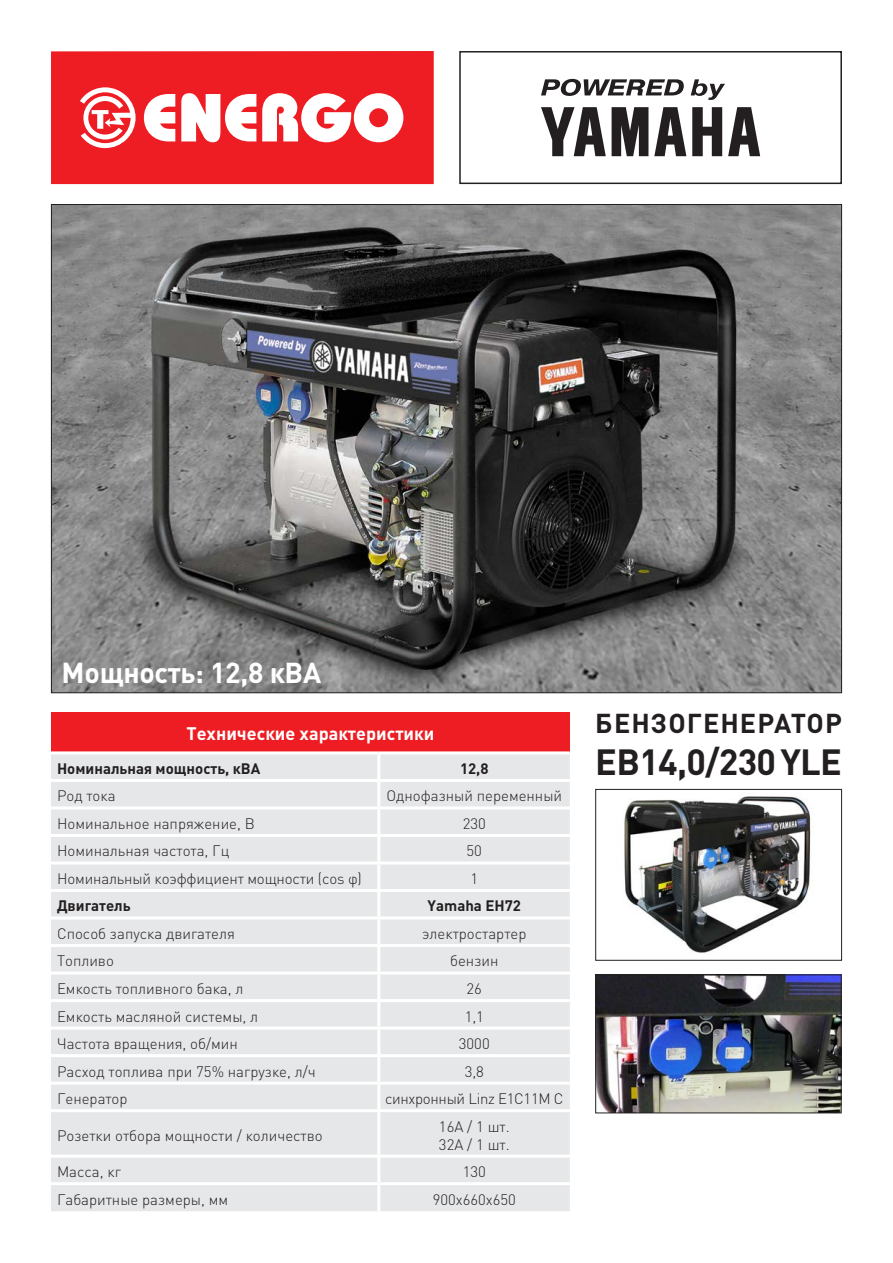
<style>
.page{position:relative;width:893px;height:1263px;background:#fff}
.page>*{position:absolute;margin:0;border:0;box-sizing:border-box;transform-origin:0 0}
.t1{font:700 36px "DIN Pro";letter-spacing:-.02em;color:#231f20}
.t2{font:700 28.5px "DIN Pro";letter-spacing:-.01em;color:#fff}
.t3{font:700 27px "DIN Pro";letter-spacing:.04em;color:#231f20}
.t4{font:700 18px "DIN Pro";color:#fff}
.t5{font:300 15px "DIN Pro";color:#231f20}
.t6{font:700 15px "DIN Pro";color:#231f20}
.t7{font:300 15px "DIN Pro";letter-spacing:-.02em;color:#231f20}
</style>
<div class="page">
<svg style="left:51px;top:51px;width:383px;height:133px;fill:#ee1d23"></svg>
<div style="left:459px;top:51px;width:383px;height:133px;border:2px solid #231f20"></div>
<svg style="left:541px;top:79px;width:184px;height:21px"></svg>
<svg style="left:541px;top:107px;width:219px;height:49px"></svg>
<img style="left:53px;top:206px;width:787px;height:485px">
<img style="left:624px;top:796px;width:187px;height:157px">
<div style="left:595px;top:789px;width:247px;height:172px;border:1px solid #231f20"></div>
<img style="left:597px;top:976px;width:242px;height:135px">
<div style="left:595px;top:974px;width:246px;height:139px;border:1px solid #231f20"></div>
<div style="left:51px;top:712px;width:519px;height:41px;background:#ee1d23"></div>
<div style="left:51px;top:754px;width:519px;height:457px;background:#e6e7e9"></div>
<hr style="left:51px;top:751px;width:328px;height:3px;background:#fff">
<hr style="left:379px;top:751px;width:191px;height:3px;background:#fff">
<hr style="left:377px;top:754px;width:3px;height:25px;background:#fff">
<hr style="left:51px;top:779px;width:328px;height:3px;background:#fff">
<hr style="left:379px;top:779px;width:191px;height:3px;background:#fff">
<hr style="left:377px;top:782px;width:3px;height:24px;background:#fff">
<hr style="left:51px;top:806px;width:328px;height:3px;background:#fff">
<hr style="left:379px;top:806px;width:191px;height:3px;background:#fff">
<hr style="left:377px;top:809px;width:3px;height:25px;background:#fff">
<hr style="left:51px;top:834px;width:328px;height:3px;background:#fff">
<hr style="left:379px;top:834px;width:191px;height:3px;background:#fff">
<hr style="left:377px;top:837px;width:3px;height:24px;background:#fff">
<hr style="left:51px;top:861px;width:328px;height:3px;background:#fff">
<hr style="left:379px;top:861px;width:191px;height:3px;background:#fff">
<hr style="left:377px;top:864px;width:3px;height:25px;background:#fff">
<hr style="left:51px;top:889px;width:328px;height:3px;background:#fff">
<hr style="left:379px;top:889px;width:191px;height:3px;background:#fff">
<hr style="left:377px;top:892px;width:3px;height:24px;background:#fff">
<hr style="left:51px;top:916px;width:328px;height:3px;background:#fff">
<hr style="left:379px;top:916px;width:191px;height:3px;background:#fff">
<hr style="left:377px;top:919px;width:3px;height:25px;background:#fff">
<hr style="left:51px;top:944px;width:328px;height:3px;background:#fff">
<hr style="left:379px;top:944px;width:191px;height:3px;background:#fff">
<hr style="left:377px;top:947px;width:3px;height:24px;background:#fff">
<hr style="left:51px;top:971px;width:328px;height:3px;background:#fff">
<hr style="left:379px;top:971px;width:191px;height:3px;background:#fff">
<hr style="left:377px;top:974px;width:3px;height:25px;background:#fff">
<hr style="left:51px;top:999px;width:328px;height:3px;background:#fff">
<hr style="left:379px;top:999px;width:191px;height:3px;background:#fff">
<hr style="left:377px;top:1002px;width:3px;height:24px;background:#fff">
<hr style="left:51px;top:1026px;width:328px;height:3px;background:#fff">
<hr style="left:379px;top:1026px;width:191px;height:3px;background:#fff">
<hr style="left:377px;top:1029px;width:3px;height:25px;background:#fff">
<hr style="left:51px;top:1054px;width:328px;height:3px;background:#fff">
<hr style="left:379px;top:1054px;width:191px;height:3px;background:#fff">
<hr style="left:377px;top:1057px;width:3px;height:25px;background:#fff">
<hr style="left:51px;top:1082px;width:328px;height:3px;background:#fff">
<hr style="left:379px;top:1082px;width:191px;height:3px;background:#fff">
<hr style="left:377px;top:1085px;width:3px;height:24px;background:#fff">
<hr style="left:51px;top:1109px;width:328px;height:3px;background:#fff">
<hr style="left:379px;top:1109px;width:191px;height:3px;background:#fff">
<hr style="left:377px;top:1112px;width:3px;height:43px;background:#fff">
<hr style="left:51px;top:1155px;width:328px;height:3px;background:#fff">
<hr style="left:379px;top:1155px;width:191px;height:3px;background:#fff">
<hr style="left:377px;top:1158px;width:3px;height:24px;background:#fff">
<hr style="left:51px;top:1182px;width:328px;height:3px;background:#fff">
<hr style="left:379px;top:1182px;width:191px;height:3px;background:#fff">
<hr style="left:377px;top:1185px;width:3px;height:26px;background:#fff">
<p class="t2" style="left:62px;top:653px;width:261px">Мощность: 12,8 кВА</p>
<p class="t4" style="left:186px;top:721px;width:249px">Технические характеристики</p>
<p class="t6" style="left:57px;top:758px;width:205px">Номинальная мощность, кВА</p>
<p class="t6" style="left:460px;top:758px;width:30px">12,8</p>
<p class="t5" style="left:57px;top:786px;width:60px">Род тока</p>
<p class="t5" style="left:386px;top:786px;width:177px">Однофазный переменный</p>
<p class="t5" style="left:57px;top:813px;width:199px">Номинальное напряжение, В</p>
<p class="t5" style="left:463px;top:813px;width:25px">230</p>
<p class="t5" style="left:57px;top:841px;width:174px">Номинальная частота, Гц</p>
<p class="t5" style="left:467px;top:841px;width:17px">50</p>
<p class="t5" style="left:57px;top:868px;width:306px">Номинальный коэффициент мощности (cos φ)</p>
<p class="t5" style="left:470px;top:868px;width:9px">1</p>
<p class="t6" style="left:57px;top:896px;width:75px">Двигатель</p>
<p class="t6" style="left:428px;top:896px;width:95px">Yamaha EH72</p>
<p class="t5" style="left:57px;top:923px;width:179px">Способ запуска двигателя</p>
<p class="t5" style="left:422px;top:923px;width:106px">электростартер</p>
<p class="t5" style="left:57px;top:951px;width:58px">Топливо</p>
<p class="t5" style="left:450px;top:951px;width:50px">бензин</p>
<p class="t5" style="left:57px;top:978px;width:188px">Емкость топливного бака, л</p>
<p class="t5" style="left:467px;top:978px;width:17px">26</p>
<p class="t5" style="left:57px;top:1006px;width:203px">Емкость масляной системы, л</p>
<p class="t5" style="left:465px;top:1006px;width:21px">1,1</p>
<p class="t5" style="left:57px;top:1033px;width:182px">Частота вращения, об/мин</p>
<p class="t5" style="left:459px;top:1033px;width:32px">3000</p>
<p class="t5" style="left:57px;top:1061px;width:260px">Расход топлива при 75% нагрузке, л/ч</p>
<p class="t5" style="left:465px;top:1061px;width:21px">3,8</p>
<p class="t5" style="left:57px;top:1088px;width:72px">Генератор</p>
<p class="t7" style="left:385px;top:1088px;width:180px">синхронный Linz E1C11M C</p>
<p class="t5" style="left:57px;top:1125px;width:267px">Розетки отбора мощности / количество</p>
<p class="t5" style="left:439px;top:1116px;width:72px">16А / 1 шт.</p>
<p class="t5" style="left:439px;top:1134px;width:72px">32А / 1 шт.</p>
<p class="t5" style="left:57px;top:1161px;width:65px">Масса, кг</p>
<p class="t5" style="left:463px;top:1161px;width:25px">130</p>
<p class="t5" style="left:57px;top:1189px;width:173px">Габаритные размеры, мм</p>
<p class="t5" style="left:433px;top:1189px;width:85px">900x660x650</p>
<p class="t3" style="left:595px;top:705px;width:248px">БЕНЗОГЕНЕРАТОР</p>
<p class="t1" style="left:595px;top:738px;width:248px">EB14,0/230 YLE</p>
</div>
